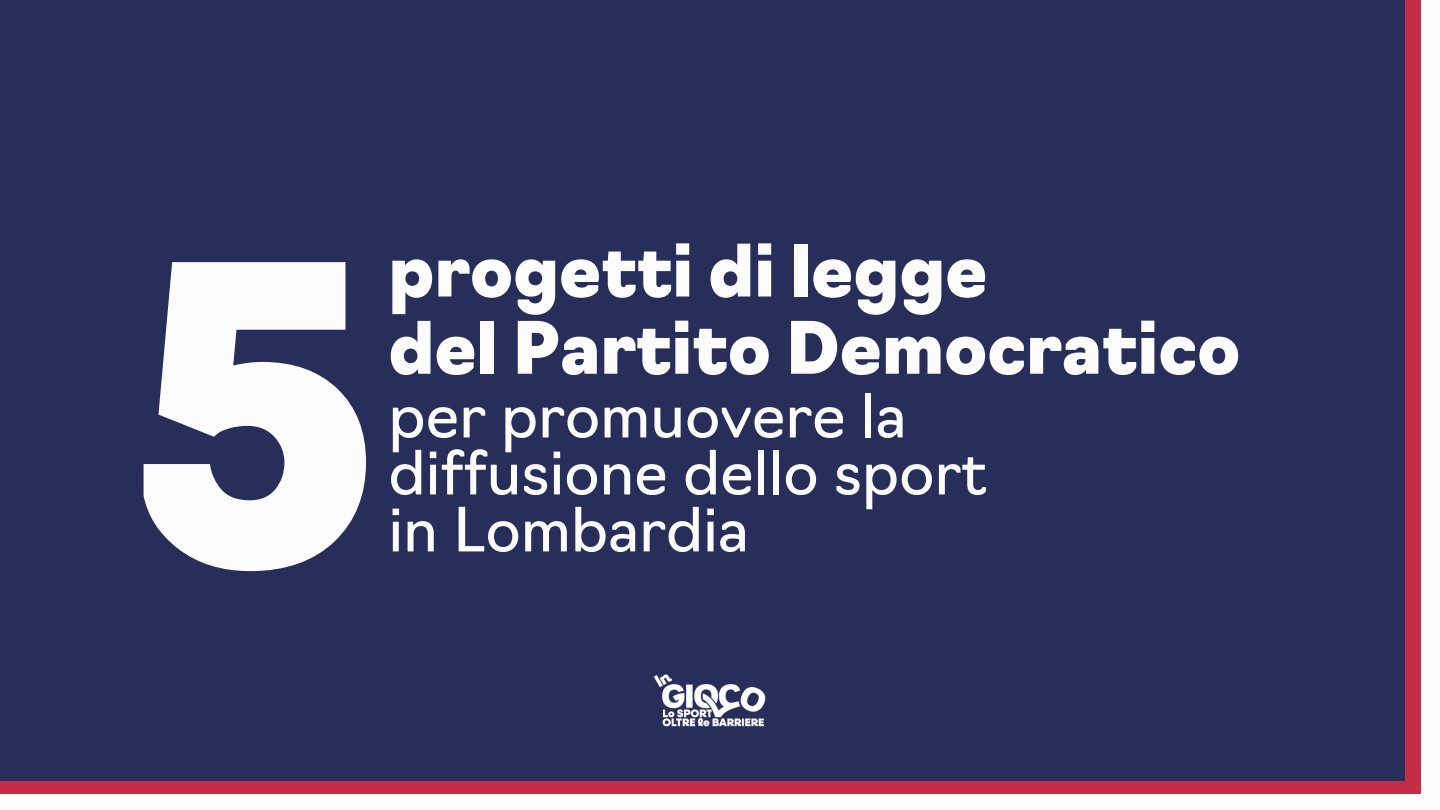
<style>
.page{position:relative;width:1440px;height:810px;background:#fff}
.page>*{position:absolute;margin:0;border:0;box-sizing:border-box;transform-origin:0 0}
.t1{font:900 402.3px "Navigo";color:#fcfcfc}
.t2{font:900 70.5px/77.2px "Navigo";color:#fcfcfc}
.t3{font:59.5px/57px "Navigo";color:#fcfcfc}
</style>
<div class="page">
<div style="left:0;top:0;width:1421px;height:794px;background:#c42e44"></div>
<div style="left:0;top:0;width:1404px;height:780px;background:#282e5a"></div>
<img style="left:653px;top:674px;width:113px;height:53px">
<p class="t1" style="left:131px;top:262px;width:250px">5</p>
<h1 class="t2" style="left:388px;top:240px;width:853px">progetti di legge<br>del Partito Democratico</h1>
<p class="t3" style="left:388px;top:394px;width:600px">per promuovere la diffusione dello sport</p>
<p class="t3" style="left:388px;top:508px;width:362px">in Lombardia</p>
</div>
